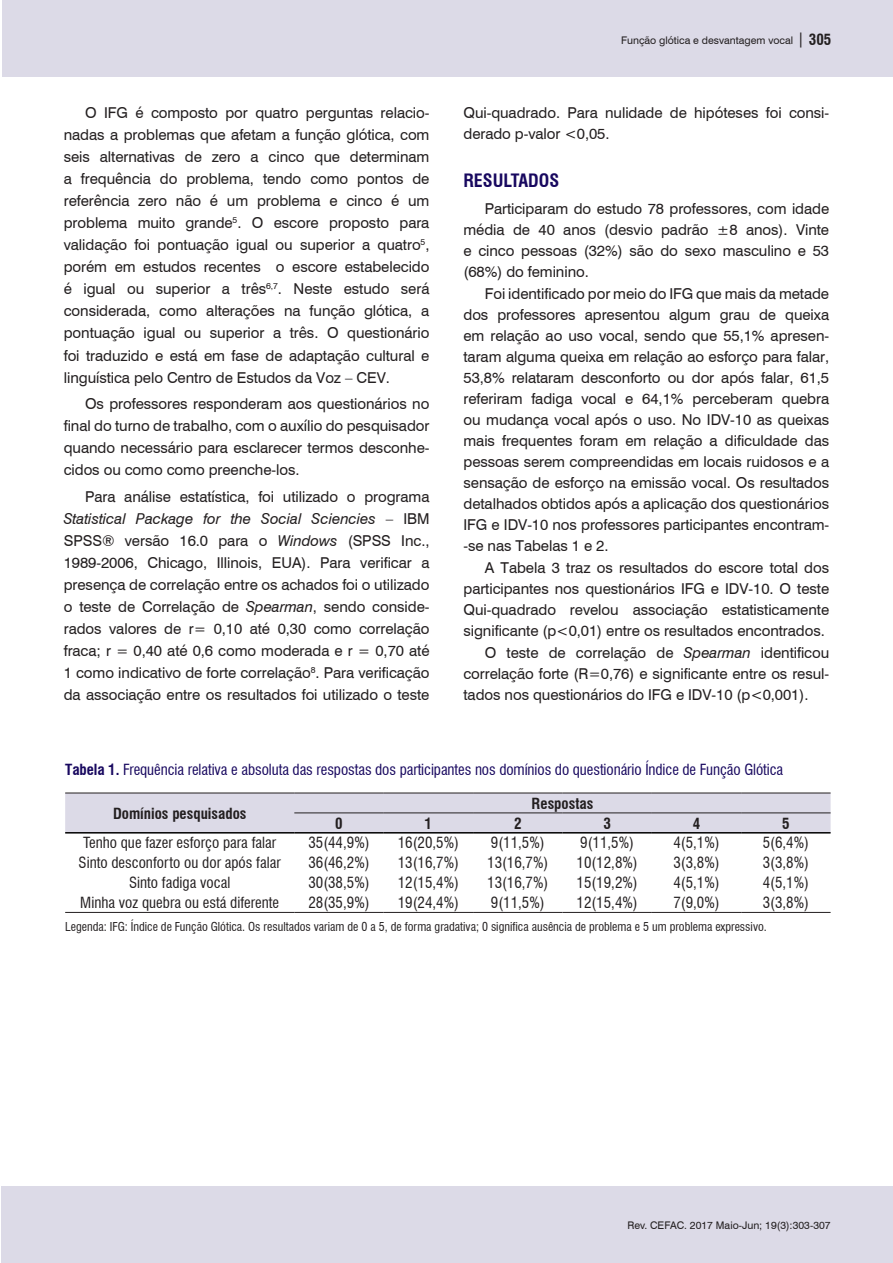
<style>
.page{position:relative;width:893px;height:1263px;background:#fff}
.page>*{position:absolute;margin:0;border:0;box-sizing:border-box;transform-origin:0 0}
.Nivel_1{font:700 condensed 18px "Swiss 721 BT";color:#18085f}
.Corpo_do_texto{font:15px/22px "Swiss 721 BT";letter-spacing:-.005em;color:#231f20;text-align:justify}
.Texto_tabelas{font:condensed 15px "Swiss 721 BT";color:#231f20}
.Titulo_tabelas_e_gr{font:condensed 15px "Swiss 721 BT";letter-spacing:-.005em;color:#18085f}
.Texto_tabelas-2{font:700 condensed 15px "Swiss 721 BT";color:#231f20}
.Legendas{font:condensed 12px "Swiss 721 BT";color:#231f20}
.Legenda_b_direito-i{font:10.5px "Swiss 721 BT";color:#231f20}
.Cabeço_título_direi{font:10.5px "Swiss 721 BT";color:#231f20}
.s1{font-style:italic}
.s2{font-size:15px}
.s3{font-weight:700;font-stretch:condensed;font-size:15px}
.s4{font-weight:700}
</style>
<div class="page">
<div style="left:1px;top:1186px;width:892px;height:77px;background:#dcdae7"></div>
<div style="left:2px;top:0;width:891px;height:77px;background:#dcdae7"></div>
<div style="left:65px;top:794px;width:766px;height:38px;background:#dcdae7"></div>
<hr style="left:65px;top:832px;width:229px;height:1px;background:#000">
<hr style="left:294px;top:812px;width:90px;height:1px;background:#231f20">
<hr style="left:384px;top:812px;width:89px;height:1px;background:#231f20">
<hr style="left:473px;top:812px;width:89px;height:1px;background:#231f20">
<hr style="left:562px;top:812px;width:90px;height:1px;background:#231f20">
<hr style="left:652px;top:812px;width:89px;height:1px;background:#231f20">
<hr style="left:741px;top:812px;width:90px;height:1px;background:#231f20">
<hr style="left:294px;top:832px;width:90px;height:1px;background:#000">
<hr style="left:384px;top:832px;width:89px;height:1px;background:#000">
<hr style="left:473px;top:832px;width:89px;height:1px;background:#000">
<hr style="left:562px;top:832px;width:90px;height:1px;background:#000">
<hr style="left:652px;top:832px;width:89px;height:1px;background:#000">
<hr style="left:741px;top:832px;width:90px;height:1px;background:#000">
<hr style="left:65px;top:793px;width:229px;height:1px;background:#231f20">
<hr style="left:294px;top:793px;width:90px;height:1px;background:#231f20">
<hr style="left:384px;top:793px;width:89px;height:1px;background:#231f20">
<hr style="left:473px;top:793px;width:89px;height:1px;background:#231f20">
<hr style="left:562px;top:793px;width:90px;height:1px;background:#231f20">
<hr style="left:652px;top:793px;width:89px;height:1px;background:#231f20">
<hr style="left:741px;top:793px;width:90px;height:1px;background:#231f20">
<hr style="left:65px;top:912px;width:229px;height:1px;background:#231f20">
<hr style="left:294px;top:912px;width:90px;height:1px;background:#231f20">
<hr style="left:384px;top:912px;width:89px;height:1px;background:#231f20">
<hr style="left:473px;top:912px;width:89px;height:1px;background:#231f20">
<hr style="left:562px;top:912px;width:90px;height:1px;background:#231f20">
<hr style="left:652px;top:912px;width:89px;height:1px;background:#231f20">
<hr style="left:741px;top:912px;width:90px;height:1px;background:#231f20">
<p class="Corpo_do_texto" style="left:64px;top:101px;width:367px;text-indent:21px">O IFG é composto por quatro perguntas relacio&shy;nadas a problemas que afetam a função glótica, com seis alternativas de zero a cinco que determinam a frequência do problema, tendo como pontos de referência zero não é um problema e cinco é um problema muito grande<sup>5</sup>. O escore proposto para validação foi pontuação igual ou superior a quatro<sup>5</sup>, porém em estudos recentes o escore estabelecido é igual ou superior a três<sup>6,7</sup>. Neste estudo será considerada, como alterações na função glótica, a pontuação igual ou superior a três. O questionário foi traduzido e está em fase de adaptação cultural e linguística pelo Centro de Estudos da Voz – CEV.</p>
<p class="Corpo_do_texto" style="left:64px;top:392px;width:367px;text-indent:21px">Os professores responderam aos questionários no final do turno de trabalho, com o auxílio do pesquisador quando necessário para esclarecer termos desconhe&shy;cidos ou como como preenche-los.</p>
<p class="Corpo_do_texto" style="left:64px;top:485px;width:367px;text-indent:21px">Para análise estatística, foi utilizado o programa <span class="s1">Statistical Package for the Social Sciencies</span> – IBM SPSS® versão 16.0 para o <span class="s1">Windows</span> (SPSS Inc., 1989-2006, Chicago, Illinois, EUA). Para verificar a presença de correlação entre os achados foi o utilizado o teste de Correlação de <span class="s1">Spearman</span>, sendo conside&shy;rados valores de r= 0,10 até 0,30 como correlação fraca; r = 0,40 até 0,6 como moderada e r = 0,70 até 1 como indicativo de forte correlação<sup>8</sup>. Para verificação da associação entre os resultados foi utilizado o teste</p>
<p class="Cabeço_título_direi" style="left:621px;top:33px;width:212px">Função glótica e desvantagem vocal <span class="s2">|</span> <span class="s3">305</span></p>
<p class="Corpo_do_texto" style="left:463px;top:101px;width:367px;line-height:21px">Qui-quadrado. Para nulidade de hipóteses foi consi&shy;derado p-valor &lt;0,05.</p>
<p class="Nivel_1" style="left:463px;top:170px;width:97px">RESULTADOS</p>
<p class="Corpo_do_texto" style="left:463px;top:197px;width:367px;line-height:21px;text-indent:21px">Participaram do estudo 78 professores, com idade média de 40 anos (desvio padrão ±8 anos). Vinte e cinco pessoas (32%) são do sexo masculino e 53 (68%) do feminino.</p>
<p class="Corpo_do_texto" style="left:463px;top:282px;width:367px;line-height:21px;text-indent:21px">Foi identificado por meio do IFG que mais da metade dos professores apresentou algum grau de queixa em relação ao uso vocal, sendo que 55,1% apresen&shy;taram alguma queixa em relação ao esforço para falar, 53,8% relataram desconforto ou dor após falar, 61,5 referiram fadiga vocal e 64,1% perceberam quebra ou mudança vocal após o uso. No IDV-10 as queixas mais frequentes foram em relação a dificuldade das pessoas serem compreendidas em locais ruidosos e a sensação de esforço na emissão vocal. Os resultados detalhados obtidos após a aplicação dos questionários IFG e IDV-10 nos professores participantes encontram--se nas Tabelas 1 e 2.</p>
<p class="Corpo_do_texto" style="left:463px;top:557px;width:367px;line-height:21px;text-indent:21px">A Tabela 3 traz os resultados do escore total dos participantes nos questionários IFG e IDV-10. O teste Qui-quadrado revelou associação estatisticamente significante (p&lt;0,01) entre os resultados encontrados.</p>
<p class="Corpo_do_texto" style="left:463px;top:642px;width:367px;line-height:21px;text-indent:21px">O teste de correlação de <span class="s1">Spearman</span> identificou correlação forte (R=0,76) e significante entre os resul&shy;tados nos questionários do IFG e IDV-10 (p&lt;0,001).</p>
<p class="Titulo_tabelas_e_gr" style="left:65px;top:761px;width:720px"><span class="s4">Tabela 1.</span> Frequência relativa e absoluta das respostas dos participantes nos domínios do questionário Índice de Função Glótica</p>
<p class="Texto_tabelas-2" style="left:113px;top:804px;width:135px">Domínios pesquisados</p>
<p class="Texto_tabelas-2" style="left:532px;top:794px;width:63px">Respostas</p>
<p class="Texto_tabelas-2" style="left:335px;top:814px;width:9px">0</p>
<p class="Texto_tabelas-2" style="left:425px;top:814px;width:9px">1</p>
<p class="Texto_tabelas-2" style="left:514px;top:814px;width:9px">2</p>
<p class="Texto_tabelas-2" style="left:603px;top:814px;width:9px">3</p>
<p class="Texto_tabelas-2" style="left:693px;top:814px;width:9px">4</p>
<p class="Texto_tabelas-2" style="left:782px;top:814px;width:9px">5</p>
<p class="Texto_tabelas" style="left:83px;top:834px;width:195px">Tenho que fazer esforço para falar</p>
<p class="Texto_tabelas" style="left:308px;top:834px;width:63px">35(44,9%)</p>
<p class="Texto_tabelas" style="left:398px;top:834px;width:63px">16(20,5%)</p>
<p class="Texto_tabelas" style="left:491px;top:834px;width:55px">9(11,5%)</p>
<p class="Texto_tabelas" style="left:580px;top:834px;width:55px">9(11,5%)</p>
<p class="Texto_tabelas" style="left:673px;top:834px;width:48px">4(5,1%)</p>
<p class="Texto_tabelas" style="left:763px;top:834px;width:48px">5(6,4%)</p>
<p class="Texto_tabelas" style="left:79px;top:854px;width:204px">Sinto desconforto ou dor após falar</p>
<p class="Texto_tabelas" style="left:308px;top:854px;width:63px">36(46,2%)</p>
<p class="Texto_tabelas" style="left:398px;top:854px;width:63px">13(16,7%)</p>
<p class="Texto_tabelas" style="left:487px;top:854px;width:63px">13(16,7%)</p>
<p class="Texto_tabelas" style="left:577px;top:854px;width:63px">10(12,8%)</p>
<p class="Texto_tabelas" style="left:673px;top:854px;width:48px">3(3,8%)</p>
<p class="Texto_tabelas" style="left:763px;top:854px;width:48px">3(3,8%)</p>
<p class="Texto_tabelas" style="left:129px;top:874px;width:103px">Sinto fadiga vocal</p>
<p class="Texto_tabelas" style="left:308px;top:874px;width:63px">30(38,5%)</p>
<p class="Texto_tabelas" style="left:398px;top:874px;width:63px">12(15,4%)</p>
<p class="Texto_tabelas" style="left:487px;top:874px;width:63px">13(16,7%)</p>
<p class="Texto_tabelas" style="left:577px;top:874px;width:63px">15(19,2%)</p>
<p class="Texto_tabelas" style="left:673px;top:874px;width:48px">4(5,1%)</p>
<p class="Texto_tabelas" style="left:763px;top:874px;width:48px">4(5,1%)</p>
<p class="Texto_tabelas" style="left:80px;top:894px;width:200px">Minha voz quebra ou está diferente</p>
<p class="Texto_tabelas" style="left:308px;top:894px;width:63px">28(35,9%)</p>
<p class="Texto_tabelas" style="left:398px;top:894px;width:63px">19(24,4%)</p>
<p class="Texto_tabelas" style="left:491px;top:894px;width:55px">9(11,5%)</p>
<p class="Texto_tabelas" style="left:577px;top:894px;width:63px">12(15,4%)</p>
<p class="Texto_tabelas" style="left:673px;top:894px;width:48px">7(9,0%)</p>
<p class="Texto_tabelas" style="left:763px;top:894px;width:48px">3(3,8%)</p>
<p class="Legendas" style="left:65px;top:920px;width:703px">Legenda: IFG: Índice de Função Glótica. Os resultados variam de 0 a 5, de forma gradativa; 0 significa ausência de problema e 5 um problema expressivo.</p>
<p class="Legenda_b_direito-i" style="left:627px;top:1218px;width:205px">Rev. CEFAC. 2017 Maio-Jun; 19(3):303-307</p>
</div>
